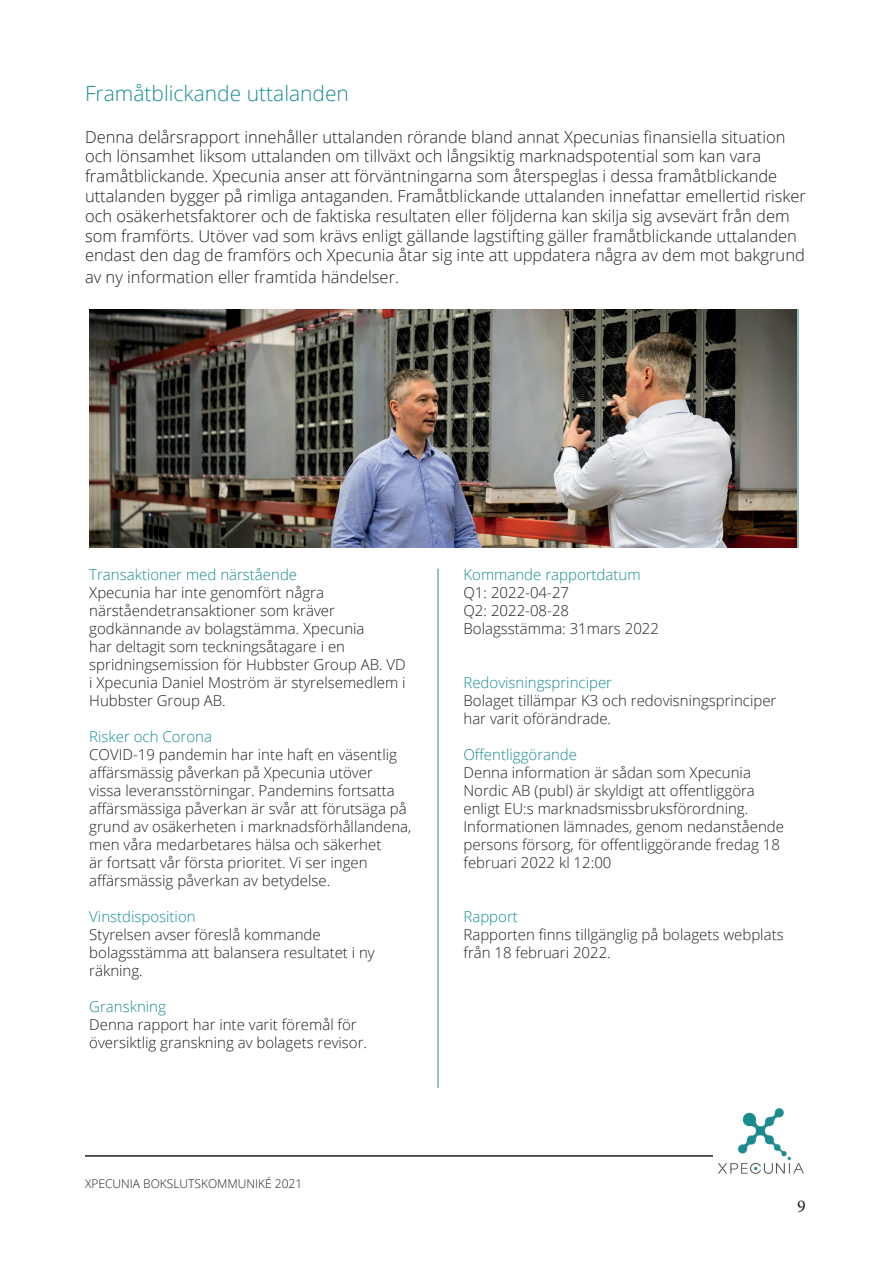
<style>
.page{position:relative;width:893px;height:1263px;background:#fff}
.page>*{position:absolute;margin:0;border:0;box-sizing:border-box;transform-origin:0 0}
.t1{font:300 21px "Open Sans";color:#188c91}
.t2{font:18px "Minion Pro";color:#231f20}
.t3{font:300 16.5px/19.8px "Open Sans";color:#231f20}
.t4{font:300 15px/18px "Open Sans";color:#231f20}
.t5{font:300 15px "Open Sans";color:#188c91}
.t6{font:300 12px "Open Sans";color:#231f20}
</style>
<div class="page">
<hr style="left:85px;top:1155px;width:723px;height:2px;background:#231f20">
<img style="left:713px;top:1108px;width:95px;height:66px">
<hr style="left:437px;top:569px;width:2px;height:519px;background:#91bdb6">
<img style="left:89px;top:309px;width:708px;height:238px">
<h1 class="t1" style="left:85px;top:79px;width:265px">Framåtblickande uttalanden</h1>
<p class="t3" style="left:85px;top:126px;width:722px">Denna delårsrapport innehåller uttalanden rörande bland annat Xpecunias finansiella situation och lönsamhet liksom uttalanden om tillväxt och långsiktig marknadspotential som kan vara framåtblickande. Xpecunia anser att förväntningarna som återspeglas i dessa framåtblickande uttalanden bygger på rimliga antaganden. Framåtblickande uttalanden innefattar emellertid risker och osäkerhetsfaktorer och de faktiska resultaten eller följderna kan skilja sig avsevärt från dem som framförts. Utöver vad som krävs enligt gällande lagstifting gäller framåtblickande uttalanden endast den dag de framförs och Xpecunia åtar sig inte att uppdatera några av dem mot bakgrund</p>
<p class="t3" style="left:85px;top:267px;width:315px">av ny information eller framtida händelser.</p>
<p class="t5" style="left:89px;top:564px;width:209px">Transaktioner med närstående</p>
<p class="t4" style="left:89px;top:583px;width:318px">Xpecunia har inte genomfört några närståendetransaktioner som kräver godkännande av bolagstämma. Xpecunia<br>har deltagit som teckningsåtagare i en spridningsemission för Hubbster Group AB. VD i Xpecunia Daniel Moström är styrelsemedlem i Hubbster Group AB.</p>
<p class="t5" style="left:89px;top:726px;width:124px">Risker och Corona</p>
<p class="t4" style="left:89px;top:745px;width:324px">COVID-19 pandemin har inte haft en väsentlig affärsmässig påverkan på Xpecunia utöver<br>vissa leveransstörningar. Pandemins fortsatta affärsmässiga påverkan är svår att förutsäga på grund av osäkerheten i marknadsförhållandena, men våra medarbetares hälsa och säkerhet<br>är fortsatt vår första prioritet. Vi ser ingen affärsmässig påverkan av betydelse.</p>
<p class="t5" style="left:89px;top:906px;width:108px">Vinstdisposition</p>
<p class="t4" style="left:89px;top:925px;width:287px">Styrelsen avser föreslå kommande bolagsstämma att balansera resultatet i ny räkning.</p>
<p class="t5" style="left:89px;top:996px;width:78px">Granskning</p>
<p class="t4" style="left:89px;top:1015px;width:279px">Denna rapport har inte varit föremål för översiktlig granskning av bolagets revisor.</p>
<p class="t6" style="left:85px;top:1175px;width:219px">XPECUNIA BOKSLUTSKOMMUNIKÉ 2021</p>
<p class="t5" style="left:463px;top:564px;width:179px">Kommande rapportdatum</p>
<p class="t4" style="left:463px;top:583px;width:197px">Q1: 2022-04-27<br>Q2: 2022-08-28<br>Bolagsstämma: 31mars 2022</p>
<p class="t5" style="left:463px;top:672px;width:150px">Redovisningsprinciper</p>
<p class="t4" style="left:463px;top:691px;width:314px">Bolaget tillämpar K3 och redovisningsprinciper har varit oförändrade.</p>
<p class="t5" style="left:463px;top:744px;width:115px">Offentliggörande</p>
<p class="t4" style="left:463px;top:763px;width:322px">Denna information är sådan som Xpecunia Nordic AB (publ) är skyldigt att offentliggöra enligt EU:s marknadsmissbruksförordning.<br>Informationen lämnades, genom nedanstående persons försorg, för offentliggörande fredag 18 februari 2022 kl 12:00</p>
<p class="t5" style="left:463px;top:906px;width:56px">Rapport</p>
<p class="t4" style="left:463px;top:925px;width:322px">Rapporten finns tillgänglig på bolagets webplats från 18 februari 2022.</p>
<p class="t2" style="left:797px;top:1194px;width:10px">9</p>
</div>
